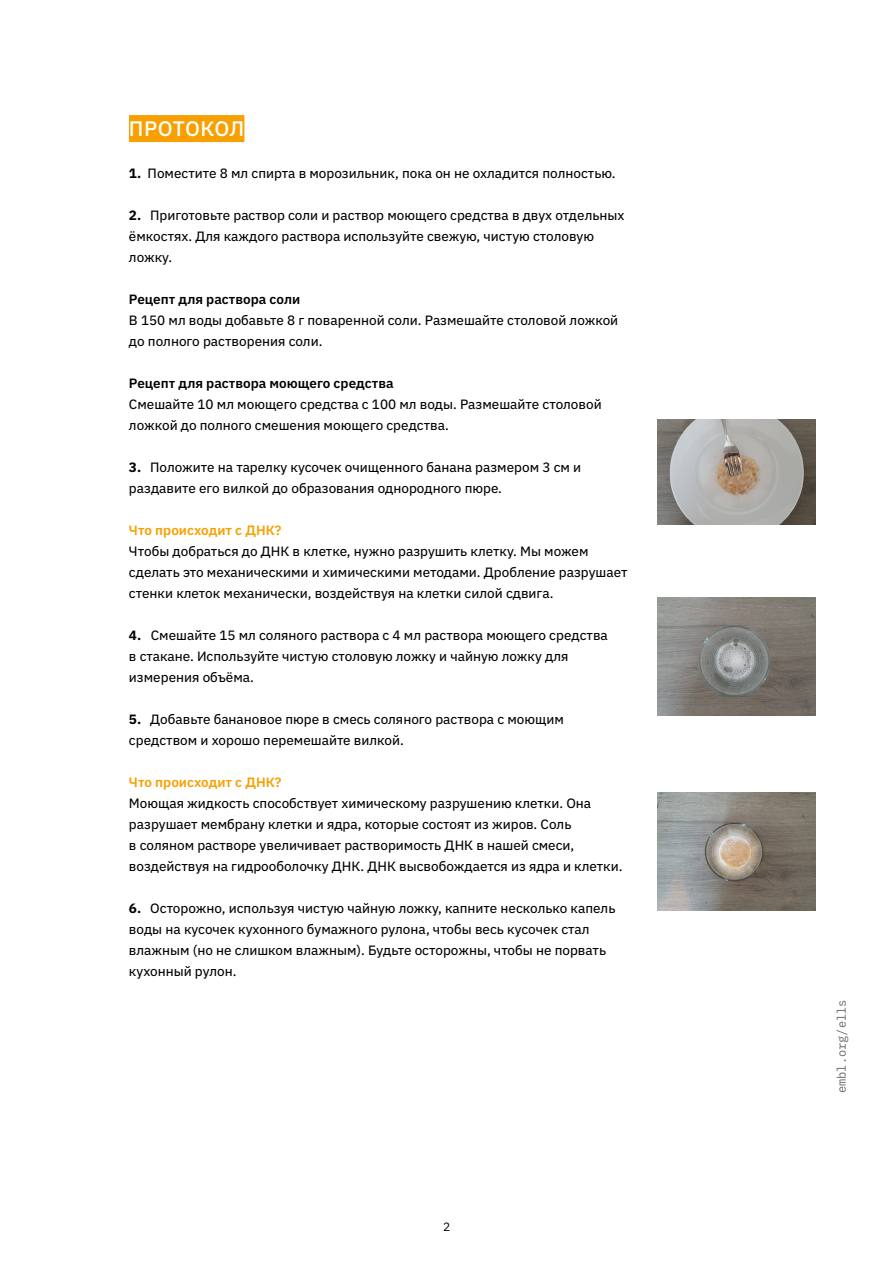
<style>
.page{position:relative;width:893px;height:1263px;background:#fff}
.page>*{position:absolute;margin:0;border:0;box-sizing:border-box;transform-origin:0 0}
.t1{font:500 21px "IBM Plex Sans";letter-spacing:.005em;color:#fff}
.t2{font:13.5px/21px "IBM Plex Sans Text";color:#000}
.t3{font:600 13.5px "IBM Plex Sans";color:#000}
.t4{font:600 13.5px "IBM Plex Sans";color:#f7a000}
.t5{font:12px "IBM Plex Mono";color:#656a6b}
.t6{font:12px "IBM Plex Sans";color:#000}
.s1{font-family:"IBM Plex Sans";font-weight:700}
</style>
<div class="page">
<div style="left:129px;top:115px;width:115px;height:27px;background:#f7a000"></div>
<img style="left:658px;top:419px;width:157px;height:105px">
<img style="left:658px;top:598px;width:157px;height:118px">
<img style="left:658px;top:792px;width:157px;height:118px">
<h1 class="t1" style="left:129px;top:112px;width:117px">ПРОТОКОЛ</h1>
<p class="t2" style="left:129px;top:162px;width:488px"><span class="s1">1.</span> Поместите 8 мл спирта в морозильник, пока он не охладится полностью.</p>
<p class="t2" style="left:129px;top:204px;width:497px"><span class="s1">2.</span> Приготовьте раствор соли и раствор моющего средства в двух отдельных ёмкостях. Для каждого раствора используйте свежую, чистую столовую ложку.</p>
<p class="t3" style="left:129px;top:289px;width:173px">Рецепт для раствора соли</p>
<p class="t2" style="left:129px;top:309px;width:491px">В 150 мл воды добавьте 8 г поваренной соли. Размешайте столовой ложкой до полного растворения соли.</p>
<p class="t3" style="left:129px;top:373px;width:266px">Рецепт для раствора моющего средства</p>
<p class="t2" style="left:129px;top:393px;width:474px">Смешайте 10 мл моющего средства с 100 мл воды. Размешайте столовой ложкой до полного смешения моющего средства.</p>
<p class="t2" style="left:129px;top:456px;width:454px"><span class="s1">3.</span> Положите на тарелку кусочек очищенного банана размером 3 см и раздавите его вилкой до образования однородного пюре.</p>
<p class="t4" style="left:129px;top:520px;width:154px">Что происходит с ДНК?</p>
<p class="t2" style="left:129px;top:540px;width:500px">Чтобы добраться до ДНК в клетке, нужно разрушить клетку. Мы можем сделать это механическими и химическими методами. Дробление разрушает стенки клеток механически, воздействуя на клетки силой сдвига.</p>
<p class="t2" style="left:129px;top:624px;width:480px"><span class="s1">4.</span> Смешайте 15 мл соляного раствора с 4 мл раствора моющего средства в стакане. Используйте чистую столовую ложку и чайную ложку для измерения объёма.</p>
<p class="t2" style="left:129px;top:708px;width:436px"><span class="s1">5.</span> Добавьте банановое пюре в смесь соляного раствора с моющим средством и хорошо перемешайте вилкой.</p>
<p class="t4" style="left:129px;top:772px;width:154px">Что происходит с ДНК?</p>
<p class="t2" style="left:129px;top:792px;width:495px">Моющая жидкость способствует химическому разрушению клетки. Она разрушает мембрану клетки и ядра, которые состоят из жиров. Соль<br>в соляном растворе увеличивает растворимость ДНК в нашей смеси, воздействуя на гидрооболочку ДНК. ДНК высвобождается из ядра и клетки.</p>
<p class="t2" style="left:129px;top:897px;width:488px"><span class="s1">6.</span> Осторожно, используя чистую чайную ложку, капните несколько капель воды на кусочек кухонного бумажного рулона, чтобы весь кусочек стал влажным (но не слишком влажным). Будьте осторожны, чтобы не порвать кухонный рулон.</p>
<p class="t6" style="left:443px;top:1217px;width:9px">2</p>
<p class="t5" style="left:832px;top:1093px;width:95px;rotate:-90deg">embl.org/ells</p>
</div>
